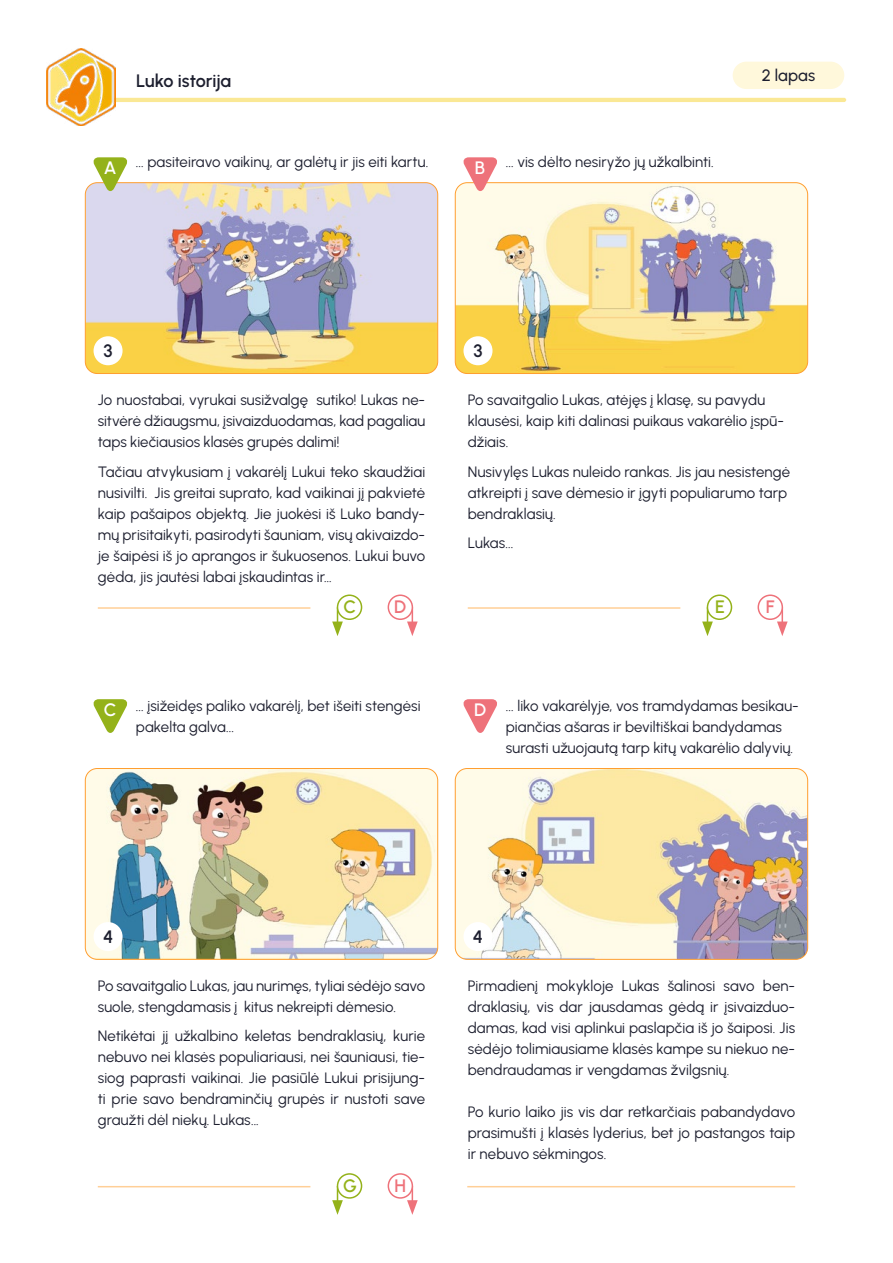
<style>
.page{position:relative;width:893px;height:1263px;background:#fff}
.page>*{position:absolute;margin:0;border:0;box-sizing:border-box;transform-origin:0 0}
.t1{font:600 18px "Urbanist";letter-spacing:-.005em;color:#1d1f2f}
.t2{font:600 18px "Urbanist";color:#fff}
.t3{font:600 18px "Urbanist";color:#94b21a}
.t4{font:600 18px "Urbanist";color:#ee727a}
.t5{font:500 16.5px "Urbanist";letter-spacing:.01em;color:#1d1f2f}
.t6{font:15px/21px "Urbanist";letter-spacing:.005em;color:#1d1f2f;text-align:justify}
</style>
<div class="page">
<div style="left:733px;top:62px;width:111px;height:27px;background:#fff8db;border-radius:14px"></div>
<hr style="left:107px;top:98px;width:739px;height:4px;background:#fae895;border-radius:2px">
<img style="left:47px;top:49px;width:68px;height:76px">
<img style="left:85px;top:184px;width:353px;height:189px">
<div style="left:85px;top:182px;width:353px;height:192px;border:1px solid #ff9e2f;border-radius:12px"></div>
<div style="left:94px;top:336px;width:29px;height:29px;background:#fff;border-radius:50%"></div>
<svg style="left:92px;top:157px;width:36px;height:35px"></svg>
<img style="left:455px;top:184px;width:353px;height:189px">
<div style="left:455px;top:182px;width:353px;height:192px;border:1px solid #ff9e2f;border-radius:12px"></div>
<div style="left:463px;top:336px;width:29px;height:29px;background:#fff;border-radius:50%"></div>
<svg style="left:462px;top:157px;width:36px;height:35px"></svg>
<svg style="left:702px;top:607px;width:11px;height:29px"></svg>
<div style="left:707px;top:595px;width:24px;height:24px;background:#fff;border-radius:50%"></div>
<div style="left:707px;top:594px;width:25px;height:26px;border:2px solid #94b21a;border-radius:50%"></div>
<svg style="left:777px;top:607px;width:11px;height:29px"></svg>
<div style="left:758px;top:595px;width:24px;height:24px;background:#fff;border-radius:50%"></div>
<div style="left:757px;top:594px;width:26px;height:26px;border:2px solid #ee727a;border-radius:50%"></div>
<hr style="left:468px;top:607px;width:212px;height:2px;background:#ffcf97">
<svg style="left:332px;top:607px;width:11px;height:29px"></svg>
<div style="left:338px;top:595px;width:24px;height:24px;background:#fff;border-radius:50%"></div>
<div style="left:337px;top:594px;width:25px;height:26px;border:2px solid #94b21a;border-radius:50%"></div>
<svg style="left:407px;top:607px;width:11px;height:29px"></svg>
<div style="left:388px;top:595px;width:24px;height:24px;background:#fff;border-radius:50%"></div>
<div style="left:388px;top:594px;width:25px;height:26px;border:2px solid #ee727a;border-radius:50%"></div>
<hr style="left:98px;top:607px;width:212px;height:2px;background:#ffcf97">
<img style="left:85px;top:768px;width:353px;height:191px">
<div style="left:85px;top:768px;width:353px;height:191px;border:1px solid #ff9e2f;border-radius:12px"></div>
<div style="left:94px;top:922px;width:29px;height:29px;background:#fff;border-radius:50%"></div>
<svg style="left:93px;top:699px;width:35px;height:34px"></svg>
<img style="left:455px;top:768px;width:353px;height:191px">
<div style="left:455px;top:768px;width:353px;height:191px;border:1px solid #ff9e2f;border-radius:12px"></div>
<div style="left:463px;top:922px;width:29px;height:29px;background:#fff;border-radius:50%"></div>
<svg style="left:463px;top:699px;width:34px;height:34px"></svg>
<hr style="left:467px;top:1186px;width:328px;height:1px;background:#ffcf97">
<svg style="left:332px;top:1186px;width:11px;height:29px"></svg>
<div style="left:338px;top:1174px;width:24px;height:24px;background:#fff;border-radius:50%"></div>
<div style="left:337px;top:1173px;width:25px;height:26px;border:2px solid #94b21a;border-radius:50%"></div>
<svg style="left:407px;top:1186px;width:11px;height:29px"></svg>
<div style="left:388px;top:1174px;width:24px;height:24px;background:#fff;border-radius:50%"></div>
<div style="left:388px;top:1173px;width:25px;height:26px;border:2px solid #ee727a;border-radius:50%"></div>
<hr style="left:98px;top:1186px;width:212px;height:1px;background:#ffcf97">
<p class="t1" style="left:136px;top:69px;width:97px">Luko istorija</p>
<p class="t5" style="left:762px;top:64px;width:55px">2 lapas</p>
<p class="t2" style="left:104px;top:156px;width:14px">A</p>
<p class="t6" style="left:136px;top:151px;width:294px">... pasiteiravo vaikinų, ar galėtų ir jis eiti kartu.</p>
<p class="t2" style="left:475px;top:156px;width:12px">B</p>
<p class="t6" style="left:506px;top:151px;width:210px">... vis dėlto nesiryžo jų užkalbinti.</p>
<p class="t1" style="left:104px;top:339px;width:11px">3</p>
<p class="t1" style="left:473px;top:339px;width:11px">3</p>
<p class="t6" style="left:98px;top:389px;width:329px">Jo nuostabai, vyrukai susižvalgę sutiko! Lukas ne&shy;sitvėrė džiaugsmu, įsivaizduodamas, kad pagaliau taps kiečiausios klasės grupės dalimi!</p>
<p class="t6" style="left:98px;top:460px;width:329px">Tačiau atvykusiam į vakarėlį Lukui teko skaudžiai nusivilti. Jis greitai suprato, kad vaikinai jį pakvietė kaip pašaipos objektą. Jie juokėsi iš Luko bandy&shy;mų prisitaikyti, pasirodyti šauniam, visų akivaizdo&shy;je šaipėsi iš jo aprangos ir šukuosenos. Lukui buvo gėda, jis jautėsi labai įskaudintas ir…</p>
<p class="t6" style="left:468px;top:389px;width:318px;text-align:left">Po savaitgalio Lukas, atėjęs į klasę, su pavydu klausėsi, kaip kiti dalinasi puikaus vakarėlio įspū&shy;džiais.</p>
<p class="t6" style="left:468px;top:460px;width:324px;text-align:left">Nusivylęs Lukas nuleido rankas. Jis jau nesistengė atkreipti į save dėmesio ir įgyti populiarumo tarp bendraklasių.</p>
<p class="t6" style="left:468px;top:532px;width:47px">Lukas...</p>
<p class="t3" style="left:344px;top:595px;width:14px">C</p>
<p class="t4" style="left:394px;top:595px;width:14px">D</p>
<p class="t3" style="left:715px;top:595px;width:11px">E</p>
<p class="t4" style="left:766px;top:595px;width:10px">F</p>
<p class="t2" style="left:104px;top:698px;width:14px">C</p>
<p class="t6" style="left:136px;top:695px;width:286px">... įsižeidęs paliko vakarėlį, bet išeiti stengėsi pakelta galva...</p>
<p class="t2" style="left:474px;top:698px;width:14px">D</p>
<p class="t6" style="left:506px;top:695px;width:294px;text-align:left">... liko vakarėlyje, vos tramdydamas besikau&shy;piančias ašaras ir beviltiškai bandydamas surasti užuojautą tarp kitų vakarėlio dalyvių.</p>
<p class="t1" style="left:103px;top:924px;width:12px">4</p>
<p class="t1" style="left:473px;top:924px;width:12px">4</p>
<p class="t6" style="left:98px;top:975px;width:329px">Po savaitgalio Lukas, jau nurimęs, tyliai sėdėjo savo suole, stengdamasis į kitus nekreipti dėmesio.</p>
<p class="t6" style="left:98px;top:1025px;width:329px">Netikėtai jį užkalbino keletas bendraklasių, kurie nebuvo nei klasės populiariausi, nei šauniausi, tie&shy;siog paprasti vaikinai. Jie pasiūlė Lukui prisijung&shy;ti prie savo bendraminčių grupės ir nustoti save graužti dėl niekų. Lukas...</p>
<p class="t3" style="left:343px;top:1173px;width:15px">G</p>
<p class="t4" style="left:395px;top:1173px;width:13px">H</p>
<p class="t6" style="left:468px;top:975px;width:329px">Pirmadienį mokykloje Lukas šalinosi savo ben&shy;draklasių, vis dar jausdamas gėdą ir įsivaizduo&shy;damas, kad visi aplinkui paslapčia iš jo šaiposi. Jis sėdėjo tolimiausiame klasės kampe su niekuo ne&shy;bendraudamas ir vengdamas žvilgsnių.</p>
<p class="t6" style="left:468px;top:1101px;width:329px">Po kurio laiko jis vis dar retkarčiais pabandydavo prasimušti į klasės lyderius, bet jo pastangos taip ir nebuvo sėkmingos.</p>
</div>
